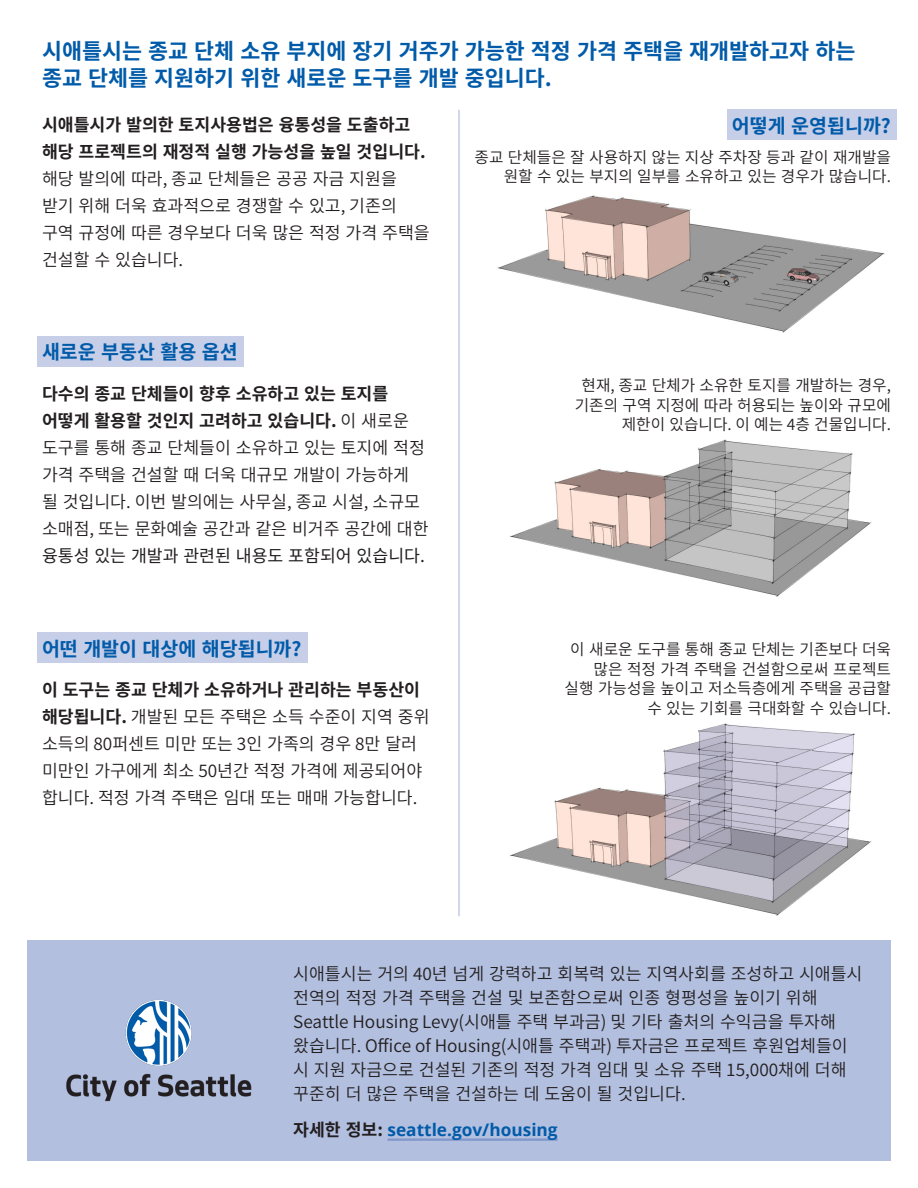
<style>
.page{position:relative;width:918px;height:1188px;background:#fff}
.page>*{position:absolute;margin:0;border:0;box-sizing:border-box;transform-origin:0 0}
.t1{font:700 21.75px/27px "Source Han Sans KR";color:#015ba9}
.heading{font:700 19.5px "Source Han Sans KR";color:#015ba9}
.t2{font:17.25px/27px "Source Han Sans KR";color:#231f20}
.t3{font:700 17.25px "Open Sans";color:#015ba9}
.how_it_works{font:15.75px/19.5px "Source Han Sans KR";color:#231f20;text-align:right}
.s1{font-weight:700}
.s2{font-style:inherit}
.s3{font-family:"Source Han Sans KR";color:#231f20}
</style>
<div class="page">
<div style="left:38px;top:336px;width:206px;height:31px;background:#c6cee8"></div>
<div style="left:727px;top:110px;width:170px;height:30px;background:#c6cee8"></div>
<img style="left:497px;top:195px;width:388px;height:138px">
<img style="left:510px;top:439px;width:362px;height:157px">
<img style="left:510px;top:723px;width:362px;height:193px">
<div style="left:27px;top:940px;width:864px;height:221px;background:#b2bfdf"></div>
<div style="left:38px;top:632px;width:270px;height:31px;background:#c6cee8"></div>
<hr style="left:388px;top:1139px;width:170px;height:2px;background:#7f97cb">
<img style="left:66px;top:1000px;width:186px;height:102px">
<hr style="left:458px;top:110px;width:2px;height:806px;background:#c1cae6">
<p class="t1" style="left:42px;top:38px;width:815px">시애틀시는 종교 단체 소유 부지에 장기 거주가 가능한 적정 가격 주택을 재개발하고자 하는 종교 단체를 지원하기 위한 새로운 도구를 개발 중입니다.</p>
<p class="t2" style="left:42px;top:111px;width:389px"><span class="s1">시애틀시가 발의한 토지사용법은 융통성을 도출하고 해당 프로젝트의 재정적 실행 가능성을 높일 것입니다. </span>해당 발의에 따라, 종교 단체들은 공공 자금 지원을 받기 위해 더욱 효과적으로 경쟁할 수 있고, 기존의 구역 규정에 따른 경우보다 더욱 많은 적정 가격 주택을 건설할 수 있습니다.</p>
<p class="heading" style="left:732px;top:114px;width:161px">어떻게 운영됩니까?</p>
<p class="how_it_works" style="left:475px;top:148px;width:418px">종교 단체들은 잘 사용하지 않는 지상 주차장 등과 같이 재개발을 원할 수 있는 부지의 일부를 소유하고 있는 경우가 많습니다.</p>
<p class="heading" style="left:42px;top:341px;width:197px">새로운 부동산 활용 옵션</p>
<p class="t2" style="left:42px;top:380px;width:388px"><span class="s1">다수의 종교 단체들이 향후 소유하고 있는 토지를 어떻게 활용할 것인지 고려하고 있습니다.</span> 이 새로운 도구를 통해 종교 단체들이 소유하고 있는 토지에 적정 가격 주택을 건설할 때 더욱 대규모 개발이 가능하게 될 것입니다. 이번 발의에는 사무실, 종교 시설, 소규모 소매점, 또는 문화예술 공간과 같은 비거주 공간에 대한 <span class="s2">융통성 있는 개발과 관련된 내용도 포함되어 있습니다.</span></p>
<p class="heading" style="left:42px;top:637px;width:261px">어떤 개발이 대상에 해당됩니까?</p>
<p class="t2" style="left:42px;top:677px;width:389px"><span class="s1">이 도구는 종교 단체가 소유하거나 관리하는 부동산이 해당됩니다.</span> 개발된 모든 주택은 소득 수준이 지역 중위 소득의 80퍼센트 미만 또는 3인 가족의 경우 8만 달러 미만인 가구에게 최소 50년간 적정 가격에 제공되어야 합니다. 적정 가격 주택은 임대 또는 매매 가능합니다.</p>
<p class="how_it_works" style="left:575px;top:376px;width:318px">현재, 종교 단체가 소유한 토지를 개발하는 경우, 기존의 구역 지정에 따라 허용되는 높이와 규모에 제한이 있습니다. 이 예는 4층 건물입니다.</p>
<p class="how_it_works" style="left:565px;top:640px;width:328px">이 새로운 도구를 통해 종교 단체는 기존보다 더욱 많은 적정 가격 주택을 건설함으로써 프로젝트 실행 가능성을 높이고 저소득층에게 주택을 공급할 수 있는 기회를 극대화할 수 있습니다.</p>
<p class="t2" style="left:293px;top:962px;width:571px;line-height:24px">시애틀시는 거의 40년 넘게 강력하고 회복력 있는 지역사회를 조성하고 시애틀시 전역의 적정 가격 주택을 건설 및 보존함으로써 인종 형평성을 높이기 위해 Seattle Housing Levy(시애틀 주택 부과금) 및 기타 출처의 수익금을 투자해 왔습니다. Office of Housing(시애틀 주택과) 투자금은 프로젝트 후원업체들이 시 지원 자금으로 건설된 기존의 적정 가격 임대 및 소유 주택 15,000채에 더해 꾸준히 더 많은 주택을 건설하는 데 도움이 될 것입니다.</p>
<p class="t3" style="left:293px;top:1117px;width:266px"><span class="s3">자세한 정보:</span> seattle.gov/housing</p>
</div>
